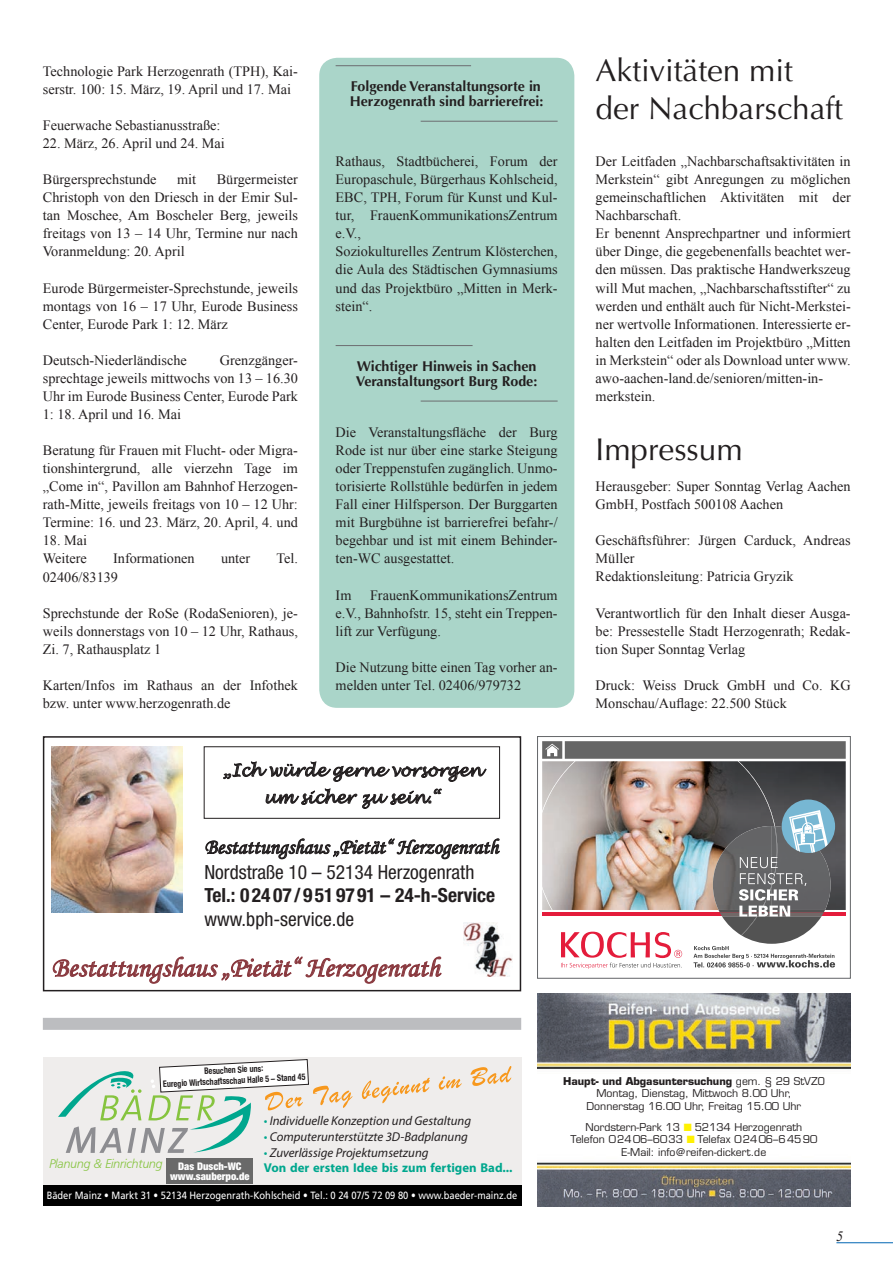
<style>
.page{position:relative;width:893px;height:1264px;background:#fff}
.page>*{position:absolute;margin:0;border:0;box-sizing:border-box;transform-origin:0 0}
.t1{font:31.5px/37.8px "Optima LT Std";color:#231f20}
.t2{font:27.75px "Monotype Corsiva";color:#89383e}
.t3{font:21px "Monotype Corsiva";color:#231f20}
.t4{font:condensed 19.5px "Helvetica Neue LT";color:#231f20}
.t5{font:700 condensed 19.5px "Helvetica Neue LT";color:#231f20}
.t6{font:italic 16.5px/27px "Lucida Handwriting";color:#231f20;text-align:center}
.t7{font:14.25px/18px "Times New Roman";color:#231f20}
.t8{font:700 14.25px/15.1px "Optima LT Std";color:#231f20}
.t9{font:italic 14.25px "Times New Roman";color:#231f20}
.t10{font:italic 12.9px "Myriad Pro";color:#231f20}
.t11{font:700 12.9px/15.6px "Myriad Pro";color:#00a78e}
.t12{font:italic 300 12.45px "Frutiger BQ";color:#86c43f}
.t13{font:10.5px/12.6px "Eurostile LT";color:#231f20;text-align:center}
.t14{font:10.5px "Frutiger LT";color:#fff;scale:.89 1}
.t15{font:900 condensed 10.5px/10.5px "Helvetica Neue LT";color:#fff;text-align:center}
.t16{font:700 condensed 9px/10.8px "Helvetica Neue LT";color:#231f20;text-align:center;scale:.9 1}
.s1{font-weight:700}
.s2{color:#fff101}
.s3{color:#00a78e}
.s4{font-weight:400;font-style:italic}
.s5{font-weight:400;font-style:italic;color:#231f20}
</style>
<div class="page">
<hr style="left:836px;top:1242px;width:57px;height:1px;background:#0166b3">
<div style="left:43px;top:1017px;width:478px;height:12px;background:#bcbdc0"></div>
<div style="left:319px;top:58px;width:255px;height:650px;background:#aad5c9;border-radius:18px"></div>
<hr style="left:336px;top:65px;width:135px;height:1px;background:#6c6d70">
<hr style="left:421px;top:121px;width:137px;height:1px;background:#6c6d70">
<hr style="left:336px;top:345px;width:137px;height:1px;background:#6c6d70">
<hr style="left:421px;top:401px;width:137px;height:1px;background:#6c6d70">
<div style="left:43px;top:736px;width:478px;height:255px;border:2px solid #231f20"></div>
<img style="left:51px;top:746px;width:131px;height:166px">
<svg style="left:205px;top:838px;width:295px;height:21px"></svg>
<svg style="left:53px;top:956px;width:389px;height:27px"></svg>
<img style="left:463px;top:922px;width:50px;height:54px">
<svg style="left:223px;top:761px;width:264px;height:21px"></svg>
<svg style="left:266px;top:788px;width:176px;height:21px"></svg>
<div style="left:204px;top:746px;width:296px;height:72px;border:1px solid #231f20"></div>
<div style="left:43px;top:1057px;width:478px;height:149px;background:#efedec"></div>
<svg style="left:362px;top:1077px;width:68px;height:26px"></svg>
<svg style="left:439px;top:1076px;width:23px;height:13px"></svg>
<svg style="left:471px;top:1066px;width:40px;height:19px"></svg>
<div style="left:43px;top:1185px;width:478px;height:21px;background:#000"></div>
<div style="left:166px;top:1157px;width:87px;height:26px;background:#696969"></div>
<svg style="left:58px;top:1059px;width:294px;height:93px"></svg>
<img style="left:742px;top:761px;width:104px;height:149px">
<img style="left:542px;top:758px;width:200px;height:211px">
<img style="left:551px;top:761px;width:24px;height:30px">
<img style="left:738px;top:761px;width:24px;height:30px">
<img style="left:542px;top:791px;width:10px;height:21px">
<img style="left:761px;top:791px;width:14px;height:19px">
<img style="left:542px;top:887px;width:10px;height:23px">
<svg style="left:561px;top:931px;width:121px;height:37px"></svg>
<svg style="left:542px;top:741px;width:304px;height:17px;background:#6b6b6b"></svg>
<hr style="left:542px;top:912px;width:304px;height:4px;background:#e41c3b">
<div style="left:782px;top:799px;width:53px;height:54px;background:#77b7d3;border-radius:50%"></div>
<svg style="left:693px;top:810px;width:142px;height:157px"></svg>
<div style="left:537px;top:736px;width:314px;height:242px;border:1px solid #636568"></div>
<img style="left:537px;top:993px;width:314px;height:213px">
<p class="t7" style="left:43px;top:62px;width:257px">Technologie Park Herzogenrath (TPH), Kai&shy;serstr. 100: 15. März, 19. April und 17. Mai</p>
<p class="t7" style="left:43px;top:116px;width:179px">Feuerwache Sebastianusstraße:</p>
<p class="t7" style="left:43px;top:134px;width:184px">22. März, 26. April und 24. Mai</p>
<p class="t7" style="left:43px;top:170px;width:115px">Bürgersprechstunde</p>
<p class="t7" style="left:177px;top:170px;width:21px">mit</p>
<p class="t7" style="left:43px;top:170px;width:257px;text-align:justify;text-indent:174px">Bürgermeister Christoph von den Driesch in der Emir Sul&shy;tan Moschee, Am Boscheler Berg, jeweils freitags von 13 – 14 Uhr, Termine nur nach Voranmeldung: 20. April</p>
<p class="t7" style="left:43px;top:278px;width:257px;text-align:justify">Eurode Bürgermeister-Sprechstunde, jeweils montags von 16 – 17 Uhr, Eurode Business Center, Eurode Park 1: 12. März</p>
<p class="t7" style="left:43px;top:351px;width:146px">Deutsch-Niederländische</p>
<p class="t7" style="left:43px;top:351px;width:257px;text-align:justify;text-indent:177px">Grenzgänger&shy;sprechtage jeweils mittwochs von 13 – 16.30<br>Uhr im Eurode Business Center, Eurode Park 1: 18. April und 16. Mai</p>
<p class="t7" style="left:43px;top:441px;width:257px;text-align:justify">Beratung für Frauen mit Flucht- oder Migra&shy;tionshintergrund, alle vierzehn Tage im „Come in“, Pavillon am Bahnhof Herzogen&shy;rath-Mitte, jeweils freitags von 10 – 12 Uhr:<br>Termine: 16. und 23. März, 20. April, 4. und</p>
<p class="t7" style="left:43px;top:531px;width:46px">18. Mai<br>Weitere</p>
<p class="t7" style="left:113px;top:549px;width:83px">Informationen</p>
<p class="t7" style="left:221px;top:549px;width:31px">unter</p>
<p class="t7" style="left:276px;top:549px;width:23px">Tel.</p>
<p class="t7" style="left:43px;top:567px;width:77px">02406/83139</p>
<p class="t7" style="left:43px;top:603px;width:257px;text-align:justify">Sprechstunde der RoSe (RodaSenioren), je&shy;weils donnerstags von 10 – 12 Uhr, Rathaus, Zi. 7, Rathausplatz 1</p>
<p class="t7" style="left:43px;top:676px;width:257px">Karten/Infos im Rathaus an der Infothek bzw. unter www.herzogenrath.de</p>
<p class="t8" style="left:350px;top:78px;width:195px">Folgende Veranstaltungsorte in<br>Herzogenrath sind barrierefrei:</p>
<p class="t7" style="left:336px;top:152px;width:224px">Rathaus, Stadtbücherei, Forum der<br>Europaschule, Bürgerhaus Kohlscheid,<br>EBC, TPH, Forum für Kunst und Kul&shy;tur, FrauenKommunikationsZentrum e.V.,<br>Soziokulturelles Zentrum Klösterchen, die Aula des Städtischen Gymnasiums und das Projektbüro „Mitten in Merk&shy;stein“.</p>
<p class="t8" style="left:356px;top:358px;width:183px">Wichtiger Hinweis in Sachen<br>Veranstaltungsort Burg Rode:</p>
<p class="t7" style="left:336px;top:423px;width:224px;text-align:justify">Die Veranstaltungsfläche der Burg Rode ist nur über eine starke Steigung oder Treppenstufen zugänglich. Unmo&shy;torisierte Rollstühle bedürfen in jedem Fall einer Hilfsperson. Der Burggarten mit Burgbühne ist barrierefrei befahr-/ begehbar und ist mit einem Behinder&shy;ten-WC ausgestattet.</p>
<p class="t7" style="left:336px;top:585px;width:17px">Im</p>
<p class="t7" style="left:336px;top:585px;width:224px;text-align:justify;text-indent:34px">FrauenKommunikationsZentrum e.V., Bahnhofstr. 15, steht ein Treppen&shy;lift zur Verfügung.</p>
<p class="t7" style="left:336px;top:658px;width:223px">Die Nutzung bitte einen Tag vorher an&shy;melden unter Tel. 02406/979732</p>
<p class="t6" style="left:222px;top:757px;width:261px">„Ich würde gerne vorsorgen um sicher zu sein.“</p>
<h3 class="t3" style="left:204px;top:834px;width:295px">Bestattungshaus „Pietät“ Herzogenrath</h3>
<h3 class="t4" style="left:204px;top:860px;width:271px">Nordstraße 10 – 52134 Herzogenrath</h3>
<h3 class="t5" style="left:204px;top:883px;width:292px">Tel.: 0 24 07 / 9 51 97 91 – 24-h-Service</h3>
<h3 class="t4" style="left:204px;top:907px;width:151px">www.bph-service.de</h3>
<h2 class="t2" style="left:51px;top:950px;width:390px">Bestattungshaus „Pietät“ Herzogenrath</h2>
<h1 class="t1" style="left:596px;top:52px;width:249px">Aktivitäten mit der Nachbarschaft</h1>
<p class="t7" style="left:596px;top:152px;width:257px">Der Leitfaden „Nachbarschaftsaktivitäten in Merkstein“ gibt Anregungen zu möglichen gemeinschaftlichen Aktivitäten mit der Nachbarschaft.<br>Er benennt Ansprechpartner und informiert über Dinge, die gegebenenfalls beachtet wer&shy;den müssen. Das praktische Handwerkszeug will Mut machen, „Nachbarschaftsstifter“ zu werden und enthält auch für Nicht-Merkstei&shy;ner wertvolle Informationen. Interessierte er&shy;halten den Leitfaden im Projektbüro „Mitten in Merkstein“ oder als Download unter www. awo-aachen-land.de/senioren/mitten-in&shy;merkstein.</p>
<h1 class="t1" style="left:596px;top:431px;width:149px">Impressum</h1>
<p class="t7" style="left:596px;top:477px;width:257px">Herausgeber: Super Sonntag Verlag Aachen<br>GmbH, Postfach 500108 Aachen</p>
<p class="t7" style="left:596px;top:531px;width:257px">Geschäftsführer: Jürgen Carduck, Andreas<br>Müller<br>Redaktionsleitung: Patricia Gryzik</p>
<p class="t7" style="left:596px;top:603px;width:257px;text-align:justify">Verantwortlich für den Inhalt dieser Ausga&shy;be: Pressestelle Stadt Herzogenrath; Redak&shy;tion Super Sonntag Verlag</p>
<p class="t7" style="left:596px;top:675px;width:257px">Druck: Weiss Druck GmbH und Co. KG<br>Monschau/Auflage: 22.500 Stück</p>
<p class="t16" style="left:162px;top:1067px;width:160px;rotate:-3deg">Besuchen Sie uns:<br>Euregio Wirtschaftsschau Halle 5 – Stand 45</p>
<p class="t13" style="left:563px;top:1074px;width:263px"><span class="s1">Haupt- und Abgasuntersuchung</span> gem. § 29 StVZO<br>Montag, Dienstag, Mittwoch 8.00 Uhr,<br>Donnerstag 16.00 Uhr, Freitag 15.00 Uhr</p>
<p class="t13" style="left:571px;top:1120px;width:248px">Nordstern-Park 13 <span class="s2">■</span> 52134 Herzogenrath<br>Telefon 02406–6033 <span class="s2">■</span> Telefax 02406–64590<br>E-Mail: info@reifen-dickert.de</p>
<p class="t10" style="left:264px;top:1114px;width:209px"><span class="s3">•</span> Individuelle Konzeption und Gestaltung</p>
<p class="t10" style="left:264px;top:1129px;width:206px"><span class="s3">•</span> Computerunterstützte 3D-Badplanung</p>
<p class="t11" style="left:264px;top:1144px;width:250px"><span class="s4">•</span> <span class="s5">Zuverlässige Projektumsetzung<br></span>Von der ersten Idee bis zum fertigen Bad...</p>
<p class="t14" style="left:47px;top:1189px;width:530px">Bäder Mainz • Markt 31 • 52134 Herzogenrath-Kohlscheid • Tel.: 0 24 07/5 72 09 80 • www.baeder-mainz.de</p>
<p class="t12" style="left:49px;top:1156px;width:115px">Planung &amp; Einrichtung</p>
<p class="t15" style="left:170px;top:1160px;width:81px">Das Dusch-WC www.sauberpo.de</p>
<p class="t9" style="left:836px;top:1225px;width:9px">5</p>
</div>
